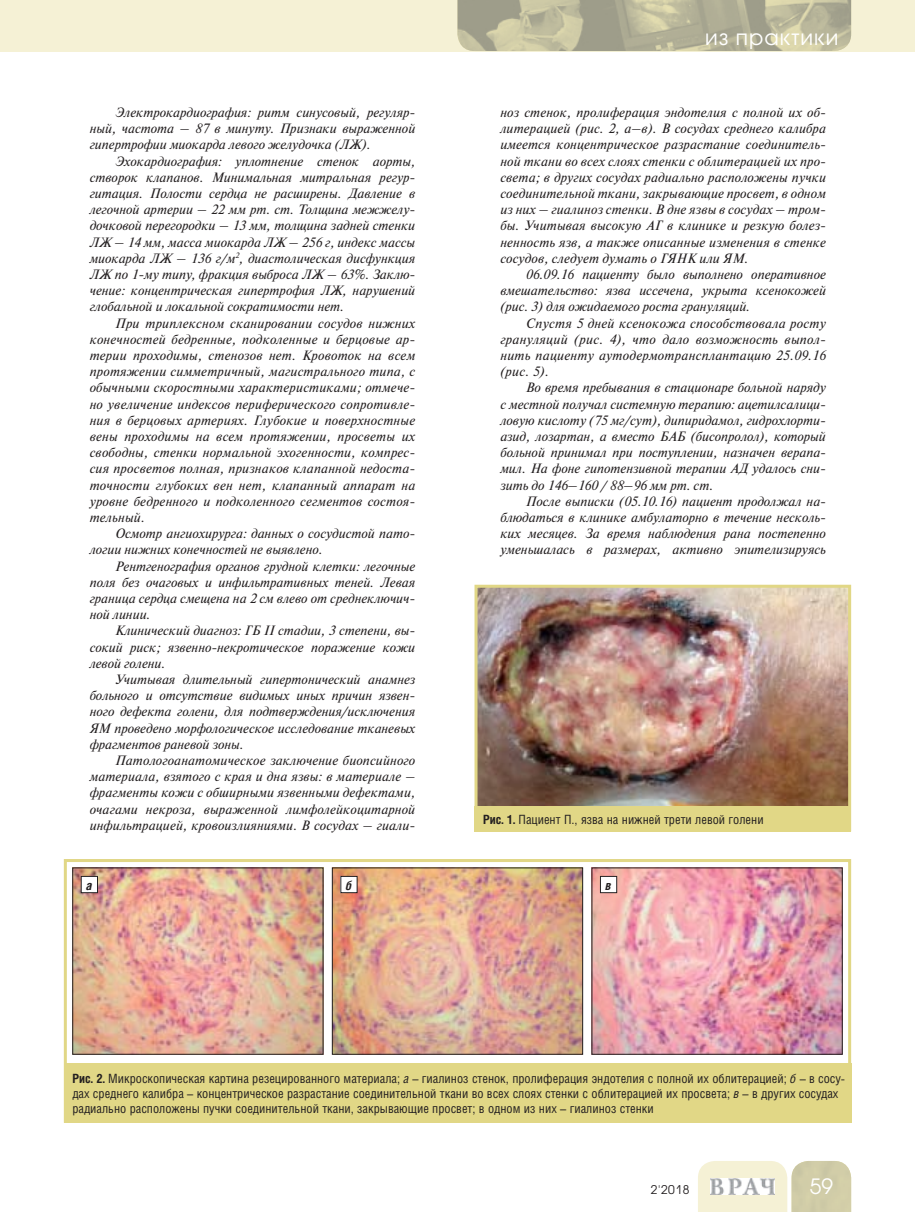
<style>
.page{position:relative;width:915px;height:1212px;background:#fff}
.page>*{position:absolute;margin:0;border:0;box-sizing:border-box;transform-origin:0 0}
.t1{font:21px "Avant Garde Gothic C";letter-spacing:.05em;color:#fff}
.t2{font:italic 13.5px/16.2px "Newton C";color:#231f20;text-align:justify}
.t3{font:12.75px/15.3px "Helios Cond";color:#231f20}
.t4{font:italic 700 12.75px "Helios Cond";color:#231f20}
.t5{font:12px "Avant Garde Gothic C";color:#231f20}
.s1{font-weight:700}
.s2{font-style:italic}
</style>
<div class="page">
<div style="left:0;top:0;width:914px;height:51px;background:#f5f1d5"></div>
<svg style="left:698px;top:1161px;width:152px;height:51px"></svg>
<img style="left:710px;top:1178px;width:64px;height:16px">
<img style="left:457px;top:0;width:393px;height:51px">
<img style="left:478px;top:589px;width:368px;height:217px">
<div style="left:474px;top:585px;width:376px;height:246px;border:3px solid #e1d786"></div>
<div style="left:474px;top:806px;width:376px;height:25px;background:#e1d786"></div>
<svg style="left:64px;top:859px;width:786px;height:264px"></svg>
<div style="left:64px;top:1063px;width:786px;height:60px;background:#e1d786"></div>
<img style="left:74px;top:869px;width:247px;height:183px">
<img style="left:334px;top:869px;width:247px;height:183px">
<div style="left:332px;top:867px;width:251px;height:187px;border:1px solid #231f20"></div>
<div style="left:81px;top:876px;width:16px;height:17px;background:#fff"></div>
<div style="left:81px;top:876px;width:17px;height:17px;border:1px solid #231f20"></div>
<div style="left:341px;top:876px;width:16px;height:17px;background:#fff"></div>
<div style="left:340px;top:876px;width:17px;height:17px;border:1px solid #231f20"></div>
<img style="left:593px;top:869px;width:247px;height:183px">
<div style="left:600px;top:876px;width:16px;height:17px;background:#fff"></div>
<div style="left:600px;top:876px;width:17px;height:17px;border:1px solid #231f20"></div>
<p class="t2" style="left:89px;top:104px;width:327px;text-indent:26px">Электрокардиография: ритм синусовый, регуляр&shy;ный, частота – 87 в минуту. Признаки выраженной гипертрофии миокарда левого желудочка (ЛЖ).</p>
<p class="t2" style="left:89px;top:153px;width:327px;text-indent:26px">Эхокардиография: уплотнение стенок аорты, створок клапанов. Минимальная митральная регур&shy;гитация. Полости сердца не расширены. Давление в легочной артерии – 22 мм рт. ст. Толщина межжелу&shy;дочковой перегородки – 13 мм, толщина задней стенки ЛЖ – 14 мм, масса миокарда ЛЖ – 256 г, индекс массы миокарда ЛЖ – 136 г/м<sup>2</sup>, диастолическая дисфункция ЛЖ по 1-му типу, фракция выброса ЛЖ – 63%. Заклю&shy;чение: концентрическая гипертрофия ЛЖ, нарушений глобальной и локальной сократимости нет.</p>
<p class="t2" style="left:89px;top:315px;width:327px;text-indent:26px">При триплексном сканировании сосудов нижних конечностей бедренные, подколенные и берцовые ар&shy;терии проходимы, стенозов нет. Кровоток на всем протяжении симметричный, магистрального типа, с обычными скоростными характеристиками; отмече&shy;но увеличение индексов периферического сопротивле&shy;ния в берцовых артериях. Глубокие и поверхностные вены проходимы на всем протяжении, просветы их свободны, стенки нормальной эхогенности, компрес&shy;сия просветов полная, признаков клапанной недоста&shy;точности глубоких вен нет, клапанный аппарат на уровне бедренного и подколенного сегментов состоя&shy;тельный.</p>
<p class="t2" style="left:89px;top:526px;width:327px;text-indent:26px">Осмотр ангиохирурга: данных о сосудистой пато&shy;логии нижних конечностей не выявлено.</p>
<p class="t2" style="left:89px;top:558px;width:327px;text-indent:26px">Рентгенография органов грудной клетки: легочные поля без очаговых и инфильтративных теней. Левая граница сердца смещена на 2 см влево от среднеключич&shy;ной линии.</p>
<p class="t2" style="left:89px;top:623px;width:327px;text-indent:26px">Клинический диагноз: ГБ II стадии, 3 степени, вы&shy;сокий риск; язвенно-некротическое поражение кожи левой голени.</p>
<p class="t2" style="left:89px;top:671px;width:327px;text-indent:26px">Учитывая длительный гипертонический анамнез больного и отсутствие видимых иных причин язвен&shy;ного дефекта голени, для подтверждения/исключения ЯМ проведено морфологическое исследование тканевых фрагментов раневой зоны.</p>
<p class="t2" style="left:89px;top:752px;width:327px;text-indent:26px">Патологоанатомическое заключение биопсийного материала, взятого с края и дна язвы: в материале – фрагменты кожи с обширными язвенными дефектами, очагами некроза, выраженной лимфолейкоцитарной инфильтрацией, кровоизлияниями. В сосудах – гиали-</p>
<h1 class="t1" style="left:704px;top:25px;width:135px">из практики</h1>
<p class="t2" style="left:500px;top:104px;width:327px">ноз стенок, пролиферация эндотелия с полной их об&shy;литерацией (рис. 2, а–в). В сосудах среднего калибра имеется концентрическое разрастание соединитель&shy;ной ткани во всех слоях стенки с облитерацией их про&shy;света; в других сосудах радиально расположены пучки соединительной ткани, закрывающие просвет, в одном из них – гиалиноз стенки. В дне язвы в сосудах – тром&shy;бы. Учитывая высокую АГ в клинике и резкую болез&shy;ненность язв, а также описанные изменения в стенке сосудов, следует думать о ГЯНК или ЯМ.</p>
<p class="t2" style="left:500px;top:266px;width:327px;text-indent:26px">06.09.16 пациенту было выполнено оперативное вмешательство: язва иссечена, укрыта ксенокожей (рис. 3) для ожидаемого роста грануляций.</p>
<p class="t2" style="left:500px;top:315px;width:327px;text-indent:26px">Спустя 5 дней ксенокожа способствовала росту грануляций (рис. 4), что дало возможность выпол&shy;нить пациенту аутодермотрансплантацию 25.09.16 (рис. 5).</p>
<p class="t2" style="left:500px;top:380px;width:327px;text-indent:26px">Во время пребывания в стационаре больной наряду с местной получал системную терапию: ацетилсалици&shy;ловую кислоту (75 мг/сут), дипиридамол, гидрохлорти&shy;азид, лозартан, а вместо БАБ (бисопролол), который больной принимал при поступлении, назначен верапа&shy;мил. На фоне гипотензивной терапии АД удалось сни&shy;зить до 146–160 / 88–96 мм рт. ст.</p>
<p class="t2" style="left:500px;top:493px;width:327px;text-indent:26px">После выписки (05.10.16) пациент продолжал на&shy;блюдаться в клинике амбулаторно в течение несколь&shy;ких месяцев. За время наблюдения рана постепенно уменьшалась в размерах, активно эпителизируясь</p>
<p class="t3" style="left:483px;top:811px;width:282px"><span class="s1">Рис. 1.</span> Пациент П., язва на нижней трети левой голени</p>
<p class="t4" style="left:86px;top:877px;width:8px">а</p>
<p class="t4" style="left:346px;top:877px;width:8px">б</p>
<p class="t4" style="left:605px;top:877px;width:7px">в</p>
<p class="t3" style="left:72px;top:1070px;width:774px"><span class="s1">Рис. 2.</span> Микроскопическая картина резецированного материала; <span class="s2">а</span> – гиалиноз стенок, пролиферация эндотелия с полной их облитерацией; <span class="s2">б</span> – в сосу&shy;дах среднего калибра – концентрическое разрастание соединительной ткани во всех слоях стенки с облитерацией их просвета; <span class="s2">в</span> – в других сосудах радиально расположены пучки соединительной ткани, закрывающие просвет; в одном из них – гиалиноз стенки</p>
<p class="t5" style="left:650px;top:1182px;width:40px">2'2018</p>
<h1 class="t1" style="left:809px;top:1174px;width:25px">59</h1>
</div>
